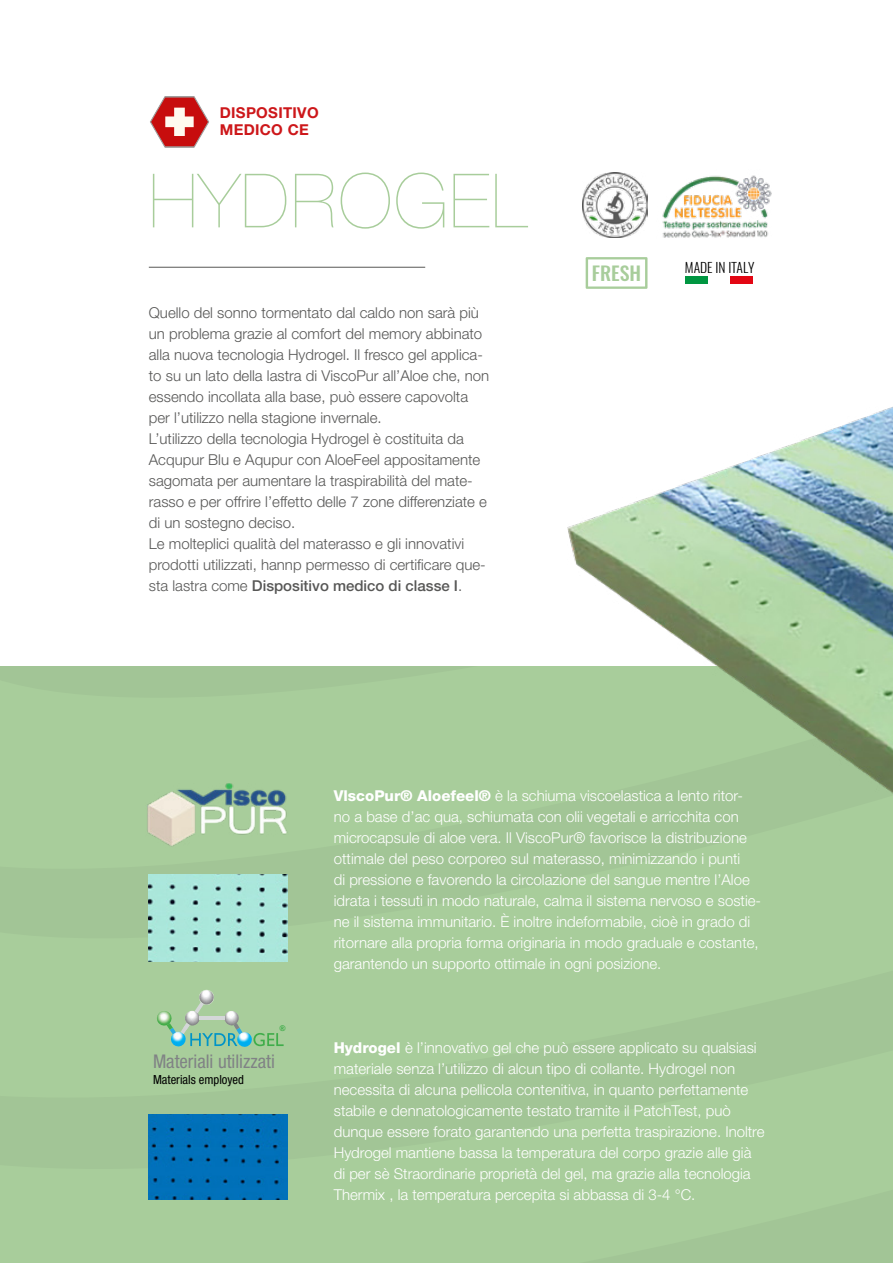
<style>
.page{position:relative;width:893px;height:1263px;background:#fff}
.page>*{position:absolute;margin:0;border:0;box-sizing:border-box;transform-origin:0 0}
.t1{font:200 75px "Helvetica Neue LT Std";letter-spacing:.02em;color:#a8cd9b}
.t2{font:500 19.05px "Oswald";color:#a8cd9b;scale:1.04 1}
.t3{font:condensed 18.9px "Helvetica Neue LT Std";color:#808285}
.t4{font:300 15px/21px "Helvetica Neue LT Std";color:#fff}
.t5{font:300 15px/21px "Helvetica Neue LT Std";color:#575756}
.t6{font:700 15px/16.5px "Helvetica Neue LT Std";letter-spacing:.02em;color:#cd171a}
.t7{font:300 13.65px "Oswald";color:#000}
.t8{font:condensed 12.6px "Helvetica Neue LT Std";color:#000}
.t9{font:900 7.8px "Arial";color:#40ad4a}
.s1{font-weight:500}
.s2{font-weight:800}
</style>
<div class="page">
<div style="left:0;top:666px;width:567px;height:158px;background:#a8cd9b"></div>
<div style="left:0;top:824px;width:893px;height:439px;background:#a8cd9b"></div>
<hr style="left:149px;top:267px;width:276px;height:1px;background:#575756">
<img style="left:567px;top:193px;width:326px;height:662px">
<img style="left:145px;top:783px;width:148px;height:64px">
<img style="left:170px;top:1046px;width:16px;height:1px">
<img style="left:156px;top:1011px;width:17px;height:16px">
<img style="left:236px;top:1032px;width:17px;height:15px">
<img style="left:224px;top:1011px;width:15px;height:12px">
<svg style="left:253px;top:1025px;width:32px;height:21px"></svg>
<img style="left:185px;top:1011px;width:15px;height:12px">
<hr style="left:199px;top:1016px;width:26px;height:4px;background:#d4d7d8">
<svg style="left:167px;top:1023px;width:75px;height:23px;background:#85c2ac"></svg>
<svg style="left:195px;top:990px;width:19px;height:23px"></svg>
<img style="left:149px;top:874px;width:138px;height:87px">
<img style="left:149px;top:1114px;width:138px;height:85px">
<img style="left:656px;top:175px;width:118px;height:64px">
<img style="left:583px;top:173px;width:64px;height:64px">
<div style="left:730px;top:277px;width:23px;height:7px;background:#e30613"></div>
<div style="left:707px;top:277px;width:23px;height:7px;background:#fff"></div>
<div style="left:685px;top:277px;width:22px;height:7px;background:#009641"></div>
<svg style="left:586px;top:257px;width:61px;height:32px"></svg>
<svg style="left:150px;top:96px;width:59px;height:52px"></svg>
<p class="t6" style="left:220px;top:104px;width:100px">DISPOSITIVO<br>MEDICO CE</p>
<h1 class="t1" style="left:149px;top:158px;width:380px">HYDROGEL</h1>
<p class="t5" style="left:149px;top:302px;width:342px">Quello del sonno tormentato dal caldo non sarà più un problema grazie al comfort del memory abbinato alla nuova tecnologia Hydrogel. Il fresco gel applica&shy;to su un lato della lastra di ViscoPur all’Aloe che, non essendo incollata alla base, può essere capovolta per l’utilizzo nella stagione invernale.<br>L’utilizzo della tecnologia Hydrogel è costituita da Acqupur Blu e Aqupur con AloeFeel appositamente sagomata per aumentare la traspirabilità del mate&shy;rasso e per offrire l’effetto delle 7 zone differenziate e di un sostegno deciso.<br>Le molteplici qualità del materasso e gli innovativi prodotti utilizzati, hannp permesso di certificare que&shy;sta lastra come <span class="s1">Dispositivo medico di classe I</span>.</p>
<p class="t2" style="left:592px;top:263px;width:49px">FRESH</p>
<p class="t7" style="left:685px;top:255px;width:71px">MADE IN ITALY</p>
<p class="t9" style="left:279px;top:1022px;width:8px">®</p>
<p class="t3" style="left:153px;top:1050px;width:123px">Materiali utilizzati</p>
<p class="t8" style="left:153px;top:1072px;width:93px">Materials employed</p>
<p class="t4" style="left:334px;top:784px;width:429px"><span class="s2">VlscoPur® Aloefeel®</span> è la schiuma viscoelastica a lento ritor&shy;no a base d’ac qua, schiumata con olii vegetali e arricchita con microcapsule di aloe vera. Il ViscoPur® favorisce la distribuzione ottimale del peso corporeo sul materasso, minimizzando i punti<br>di pressione e favorendo la circolazione del sangue mentre l’Aloe idrata i tessuti in modo naturale, calma il sistema nervoso e sostie&shy;ne il sistema immunitario. È inoltre indeformabile, cioè in grado di ritornare alla propria forma originaria in modo graduale e costante, garantendo un supporto ottimale in ogni posizione.</p>
<p class="t4" style="left:334px;top:1036px;width:432px"><span class="s2">Hydrogel</span> è l’innovativo gel che può essere applicato su qualsiasi materiale senza l’utilizzo di alcun tipo di collante. Hydrogel non necessita di alcuna pellicola contenitiva, in quanto perfettamente stabile e dennatologicamente testato tramite il PatchTest, può dunque essere forato garantendo una perfetta traspirazione. Inoltre Hydrogel mantiene bassa la temperatura del corpo grazie alle già di per sè Straordinarie proprietà del gel, ma grazie alla tecnologia Thermix , la temperatura percepita si abbassa di 3-4 °C.</p>
</div>
